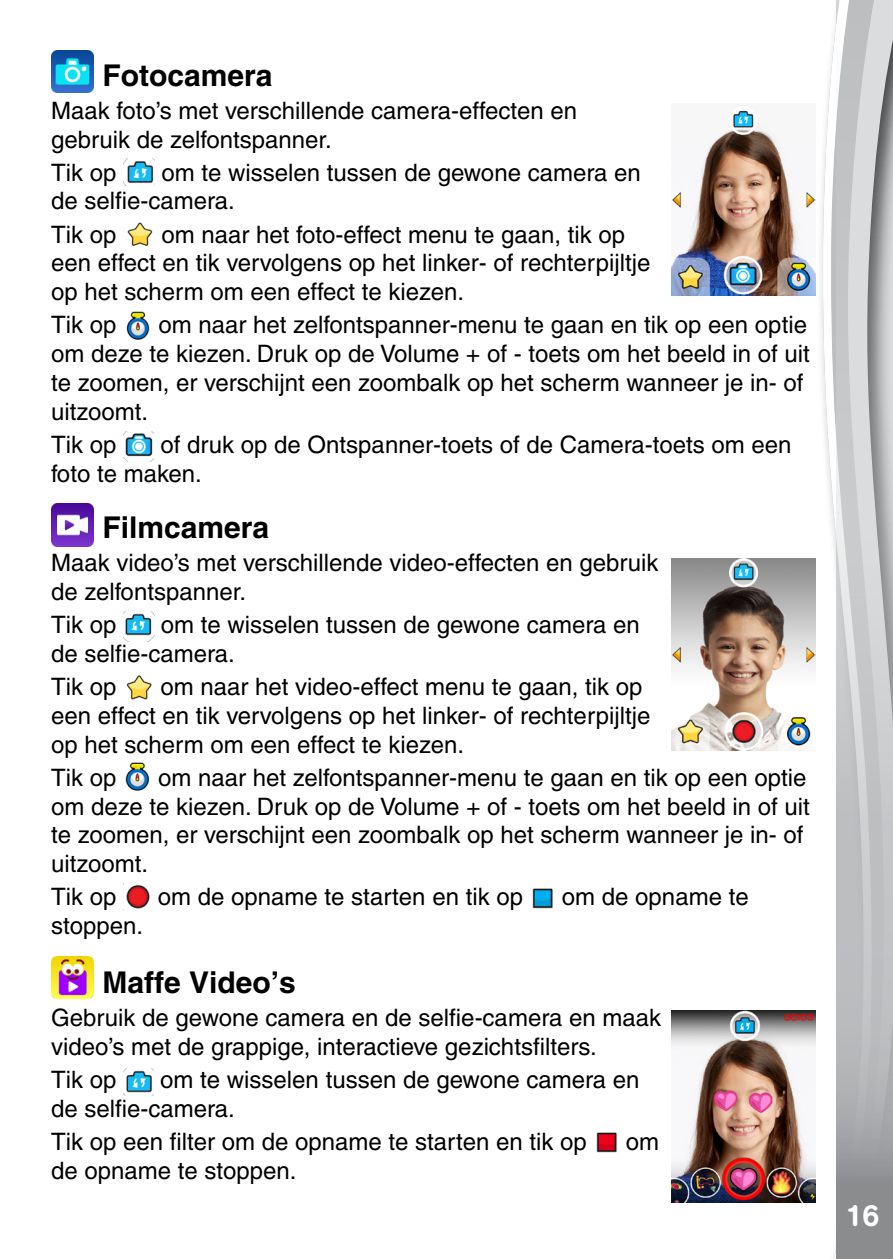
<style>
.page{position:relative;width:893px;height:1259px;background:#fff}
.page>*{position:absolute;margin:0;border:0;box-sizing:border-box;transform-origin:0 0}
.t1{font:700 30px "Helvetica";color:#000}
.t2{font:500 30px "AG Book Rounded";color:#fff}
.t3{font:500 24px/28.8px "Helvetica";color:#000}
</style>
<div class="page">
<svg style="left:822px;top:20px;width:14px;height:1238px"></svg>
<svg style="left:836px;top:0;width:57px;height:1259px;background:#bcbec0"></svg>
<img style="left:51px;top:50px;width:42px;height:43px">
<img style="left:123px;top:159px;width:32px;height:27px">
<img style="left:127px;top:222px;width:26px;height:24px">
<img style="left:126px;top:311px;width:24px;height:29px">
<img style="left:123px;top:431px;width:31px;height:31px">
<img style="left:51px;top:503px;width:42px;height:43px">
<img style="left:123px;top:611px;width:31px;height:30px">
<img style="left:126px;top:675px;width:26px;height:25px">
<img style="left:125px;top:762px;width:24px;height:29px">
<img style="left:123px;top:884px;width:27px;height:25px">
<img style="left:532px;top:888px;width:21px;height:20px">
<img style="left:51px;top:956px;width:42px;height:42px">
<img style="left:123px;top:1068px;width:31px;height:27px">
<img style="left:596px;top:1132px;width:21px;height:20px">
<img style="left:671px;top:110px;width:144px;height:186px">
<img style="left:671px;top:559px;width:144px;height:192px">
<img style="left:671px;top:1010px;width:144px;height:192px">
<p class="t1" style="left:103px;top:57px;width:172px">Fotocamera</p>
<p class="t3" style="left:51px;top:96px;width:528px">Maak foto’s met verschillende camera-effecten en gebruik de zelfontspanner.</p>
<p class="t3" style="left:51px;top:158px;width:67px">Tik op</p>
<p class="t3" style="left:51px;top:158px;width:591px;text-indent:111px">om te wisselen tussen de gewone camera en de selfie-camera.</p>
<p class="t3" style="left:51px;top:220px;width:67px">Tik op</p>
<p class="t3" style="left:51px;top:220px;width:601px;text-indent:110px">om naar het foto-effect menu te gaan, tik op een effect en tik vervolgens op het linker- of rechterpijltje op het scherm om een effect te kiezen.</p>
<p class="t3" style="left:51px;top:310px;width:67px">Tik op</p>
<p class="t3" style="left:51px;top:310px;width:760px;text-indent:108px">om naar het zelfontspanner-menu te gaan en tik op een optie om deze te kiezen. Druk op de Volume + of - toets om het beeld in of uit te zoomen, er verschijnt een zoombalk op het scherm wanneer je in- of uitzoomt.</p>
<p class="t3" style="left:51px;top:430px;width:67px">Tik op</p>
<p class="t3" style="left:51px;top:430px;width:742px;text-indent:109px">of druk op de Ontspanner-toets of de Camera-toets om een foto te maken.</p>
<p class="t1" style="left:103px;top:509px;width:168px">Filmcamera</p>
<p class="t3" style="left:51px;top:548px;width:609px">Maak video’s met verschillende video-effecten en gebruik de zelfontspanner.</p>
<p class="t3" style="left:51px;top:610px;width:67px">Tik op</p>
<p class="t3" style="left:51px;top:610px;width:590px;text-indent:110px">om te wisselen tussen de gewone camera en de selfie-camera.</p>
<p class="t3" style="left:51px;top:672px;width:67px">Tik op</p>
<p class="t3" style="left:51px;top:672px;width:601px;text-indent:109px">om naar het video-effect menu te gaan, tik op een effect en tik vervolgens op het linker- of rechterpijltje op het scherm om een effect te kiezen.</p>
<p class="t3" style="left:51px;top:763px;width:67px">Tik op</p>
<p class="t3" style="left:51px;top:763px;width:760px;text-indent:107px">om naar het zelfontspanner-menu te gaan en tik op een optie om deze te kiezen. Druk op de Volume + of - toets om het beeld in of uit te zoomen, er verschijnt een zoombalk op het scherm wanneer je in- of uitzoomt.</p>
<p class="t3" style="left:51px;top:882px;width:67px">Tik op</p>
<p class="t3" style="left:158px;top:882px;width:367px">om de opname te starten en tik op</p>
<p class="t3" style="left:562px;top:882px;width:188px">om de opname te</p>
<p class="t3" style="left:51px;top:911px;width:94px">stoppen.</p>
<p class="t1" style="left:103px;top:964px;width:195px">Maffe Video’s</p>
<p class="t3" style="left:51px;top:1003px;width:612px">Gebruik de gewone camera en de selfie-camera en maak video’s met de grappige, interactieve gezichtsfilters.</p>
<p class="t3" style="left:51px;top:1065px;width:67px">Tik op</p>
<p class="t3" style="left:51px;top:1065px;width:590px;text-indent:109px">om te wisselen tussen de gewone camera en de selfie-camera.</p>
<p class="t3" style="left:51px;top:1127px;width:537px">Tik op een filter om de opname te starten en tik op</p>
<p class="t3" style="left:626px;top:1127px;width:35px">om</p>
<p class="t3" style="left:51px;top:1155px;width:247px">de opname te stoppen.</p>
<p class="t2" style="left:846px;top:1198px;width:35px">16</p>
</div>
